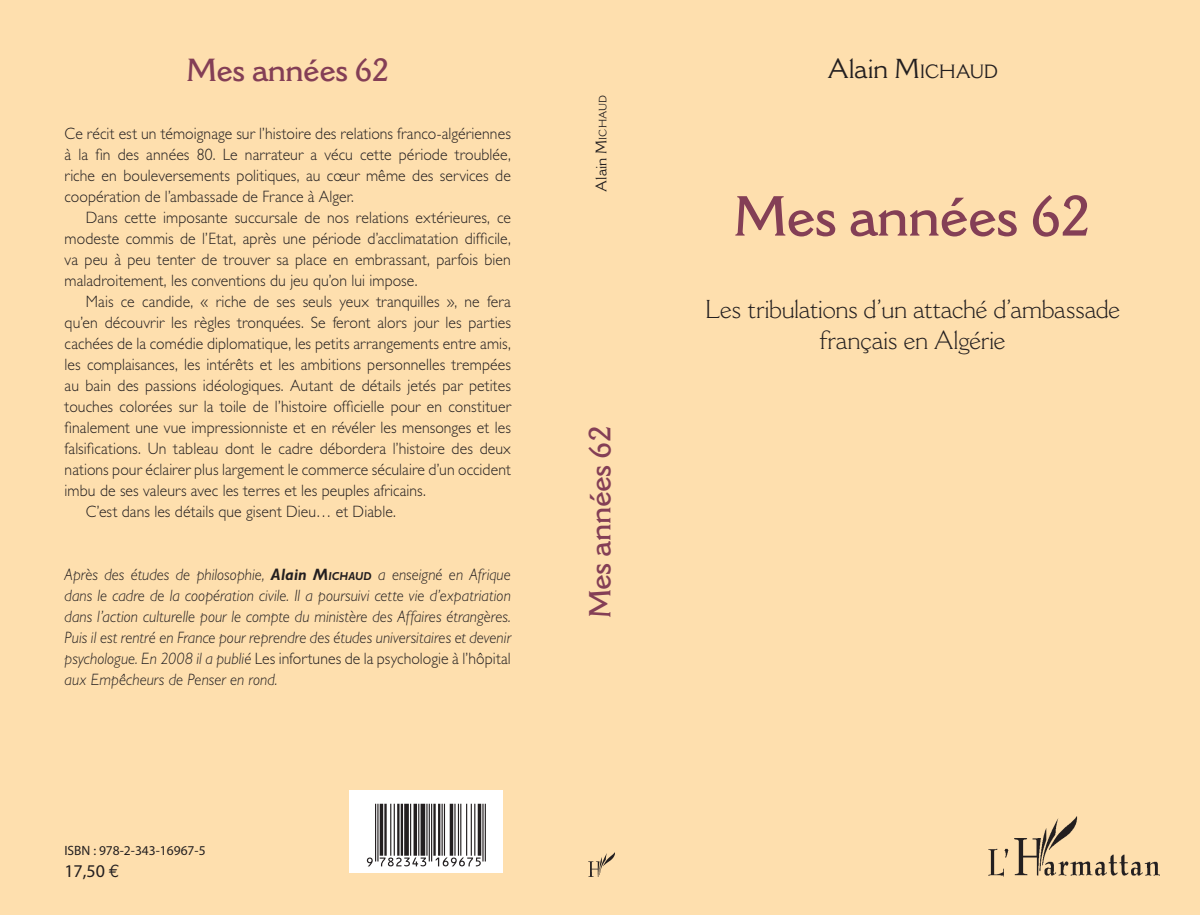
<style>
.page{position:relative;width:1200px;height:915px;background:#fedfae}
.page>*{position:absolute;margin:0;border:0;box-sizing:border-box;transform-origin:0 0}
.t1{font:600 55.65px "Cantoria";letter-spacing:-.02em;color:#843f56}
.t2{font:600 31.5px "Cantoria";letter-spacing:-.02em;color:#843f56}
.t3{font:600 30px "Cantoria";letter-spacing:-.02em;color:#843f56}
.t4{font:300 25.5px/30.6px "Cantoria";letter-spacing:-.01em;color:#231f20;text-align:center}
.t5{font:18.9px "Cantoria";letter-spacing:-.015em;color:#231f20}
.t6{font:18px "Myriad Pro";color:#231f20}
.t7{font:300 16.5px/21px "Gill Sans Std";letter-spacing:.005em;color:#231f20;text-align:justify;scale:.95 1}
.t8{font:italic 300 16.5px/21px "Gill Sans Std";color:#231f20;text-align:justify;scale:.95 1}
.t9{font:13.5px "Myriad Pro";color:#231f20}
.t10{font:10.5px "Cantoria";color:#231f20}
.s1{font-weight:700}
.s2{font-weight:700;font-size:11.55px}
.s3{font-style:normal}
.s4{font-family:"Euro Mono"}
.s5{font-size:15px}
.s6{font-size:27px}
</style>
<div class="page">
<img style="left:588px;top:853px;width:26px;height:24px">
<img style="left:988px;top:816px;width:171px;height:61px">
<div style="left:350px;top:790px;width:153px;height:82px;background:#fff"></div>
<svg style="left:367px;top:804px;width:119px;height:62px"></svg>
<p class="t2" style="left:187px;top:51px;width:204px">Mes années 62</p>
<p class="t7" style="left:65px;top:123px;width:471px">Ce récit est un témoignage sur l’histoire des relations franco-algériennes à la fin des années 80. Le narrateur a vécu cette période troublée, riche en bouleversements politiques, au cœur même des services de coopération de l’ambassade de France à Alger.</p>
<p class="t7" style="left:65px;top:207px;width:471px;text-indent:21px">Dans cette imposante succursale de nos relations extérieures, ce modeste commis de l’Etat, après une période d’acclimatation difficile, va peu à peu tenter de trouver sa place en embrassant, parfois bien maladroitement, les conventions du jeu qu’on lui impose.</p>
<p class="t7" style="left:65px;top:291px;width:471px;text-indent:21px">Mais ce candide, « riche de ses seuls yeux tranquilles », ne fera qu’en découvrir les règles tronquées. Se feront alors jour les parties cachées de la comédie diplomatique, les petits arrangements entre amis, les complaisances, les intérêts et les ambitions personnelles trempées au bain des passions idéologiques. Autant de détails jetés par petites touches colorées sur la toile de l’histoire officielle pour en constituer finalement une vue impressionniste et en révéler les mensonges et les falsifications. Un tableau dont le cadre débordera l’histoire des deux nations pour éclairer plus largement le commerce séculaire d’un occident imbu de ses valeurs avec les terres et les peuples africains.</p>
<p class="t7" style="left:86px;top:501px;width:328px">C’est dans les détails que gisent Dieu… et Diable.</p>
<p class="t8" style="left:65px;top:564px;width:471px">Après des études de philosophie, <span class="s1">Alain M</span><span class="s2">ICHAUD</span> a enseigné en Afrique dans le cadre de la coopération civile. Il a poursuivi cette vie d’expatriation dans l’action culturelle pour le compte du ministère des Affaires étrangères.<br>Puis il est rentré en France pour reprendre des études universitaires et devenir psychologue. En 2008 il a publié <span class="s3">Les infortunes de la psychologie à l’hôpital </span>aux Empêcheurs de Penser en rond.</p>
<p class="t9" style="left:64px;top:843px;width:143px">ISBN : 978-2-343-16967-5</p>
<p class="t6" style="left:64px;top:861px;width:57px">17,50 <span class="s4">e</span></p>
<p class="t10" style="left:596px;top:192px;width:98px;rotate:-90deg"><span class="s5">Alain</span> <span class="s5">M</span>ICHAUD</p>
<p class="t3" style="left:582px;top:618px;width:195px;rotate:-90deg">Mes années 62</p>
<p class="t5" style="left:827px;top:59px;width:172px"><span class="s6">Alain</span> <span class="s6">M</span>ICHAUD</p>
<p class="t1" style="left:734px;top:183px;width:359px">Mes années 62</p>
<p class="t4" style="left:705px;top:294px;width:416px">Les tribulations d’un attaché d’ambassade français en Algérie</p>
</div>
